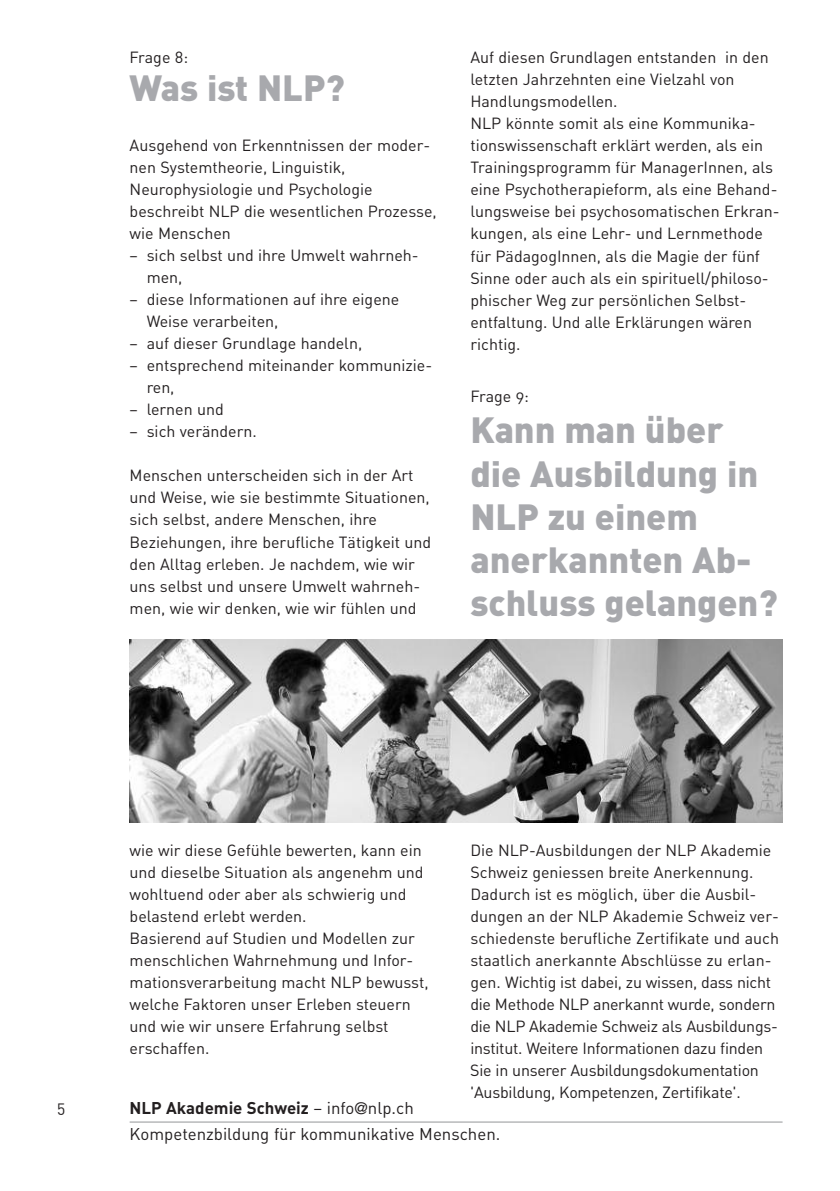
<style>
.page{position:relative;width:840px;height:1191px;background:#fff}
.page>*{position:absolute;margin:0;border:0;box-sizing:border-box;transform-origin:0 0}
.t1{font:900 36px/43.2px "DIN";color:#a8a9ad}
.t2{font:16.8px "DIN Regular Alternate";color:#231f20}
.t3{font:16.8px "DIN Bold Alternate";color:#231f20}
.t4{font:16px/22px "DIN Regular Alternate";color:#231f20}
.s1{font-family:"DIN Regular Alternate"}
.s2{font-family:"Frutiger LT";font-weight:300}
</style>
<div class="page">
<hr style="left:130px;top:1121px;width:652px;height:1px;background:#939598">
<img style="left:130px;top:639px;width:652px;height:183px">
<p class="t4" style="left:129px;top:47px;width:60px">Frage 8:</p>
<h1 class="t1" style="left:129px;top:67px;width:217px">Was ist NLP?</h1>
<p class="t4" style="left:129px;top:135px;width:308px">Ausgehend von Erkenntnissen der moder&shy;nen Systemtheorie, Linguistik, Neurophysiologie und Psychologie beschreibt NLP die wesentlichen Prozesse, wie Menschen</p>
<p class="t4" style="left:147px;top:245px;width:273px;text-indent:-17px">– sich selbst und ihre Umwelt wahrneh&shy;men,</p>
<p class="t4" style="left:147px;top:289px;width:254px;text-indent:-17px">– diese Informationen auf ihre eigene<br>Weise verarbeiten,</p>
<p class="t4" style="left:129px;top:333px;width:234px">– auf dieser Grundlage handeln,</p>
<p class="t4" style="left:147px;top:355px;width:287px;text-indent:-17px">– entsprechend miteinander kommunizie&shy;ren,</p>
<p class="t4" style="left:129px;top:399px;width:95px">– lernen und</p>
<p class="t4" style="left:129px;top:421px;width:128px">– sich verändern.</p>
<p class="t4" style="left:129px;top:465px;width:303px">Menschen unterscheiden sich in der Art und Weise, wie sie bestimmte Situationen, sich selbst, andere Menschen, ihre Beziehungen, ihre berufliche Tätigkeit und den Alltag erleben. Je nachdem, wie wir uns selbst und unsere Umwelt wahrneh&shy;men, wie wir denken, wie wir fühlen und</p>
<p class="t4" style="left:470px;top:47px;width:311px">Auf diesen Grundlagen entstanden in den letzten Jahrzehnten eine Vielzahl von Handlungsmodellen.<br>NLP könnte somit als eine Kommunika&shy;tionswissenschaft erklärt werden, als ein Trainingsprogramm für ManagerInnen, als eine Psychotherapieform, als eine Behand&shy;lungsweise bei psychosomatischen Erkran&shy;kungen, als eine Lehr- und Lernmethode für PädagogInnen, als die Magie der fünf Sinne oder auch als ein spirituell/philoso&shy;phischer Weg zur persönlichen Selbst&shy;entfaltung. Und alle Erklärungen wären richtig.</p>
<p class="t4" style="left:470px;top:385px;width:60px">Frage 9:</p>
<h1 class="t1" style="left:470px;top:409px;width:309px">Kann man über die Ausbildung in<br>NLP zu einem anerkannten Ab&shy;schluss gelangen?</h1>
<p class="t4" style="left:129px;top:839px;width:300px">wie wir diese Gefühle bewerten, kann ein und dieselbe Situation als angenehm und wohltuend oder aber als schwierig und belastend erlebt werden.<br>Basierend auf Studien und Modellen zur menschlichen Wahrnehmung und Infor&shy;mationsverarbeitung macht NLP bewusst, welche Faktoren unser Erleben steuern und wie wir unsere Erfahrung selbst erschaffen.</p>
<p class="t4" style="left:470px;top:839px;width:310px">Die NLP-Ausbildungen der NLP Akademie Schweiz geniessen breite Anerkennung.<br>Dadurch ist es möglich, über die Ausbil&shy;dungen an der NLP Akademie Schweiz ver&shy;schiedenste berufliche Zertifikate und auch staatlich anerkannte Abschlüsse zu erlan&shy;gen. Wichtig ist dabei, zu wissen, dass nicht die Methode NLP anerkannt wurde, sondern die NLP Akademie Schweiz als Ausbildungs&shy;institut. Weitere Informationen dazu finden Sie in unserer Ausbildungsdokumentation 'Ausbildung, Kompetenzen, Zertifikate'.</p>
<p class="t4" style="left:57px;top:1096px;width:10px">5</p>
<p class="t3" style="left:129px;top:1098px;width:285px">NLP Akademie Schweiz <span class="s1">– info</span><span class="s2">@</span><span class="s1">nlp.ch</span></p>
<p class="t2" style="left:129px;top:1124px;width:372px">Kompetenzbildung für kommunikative Menschen.</p>
</div>
